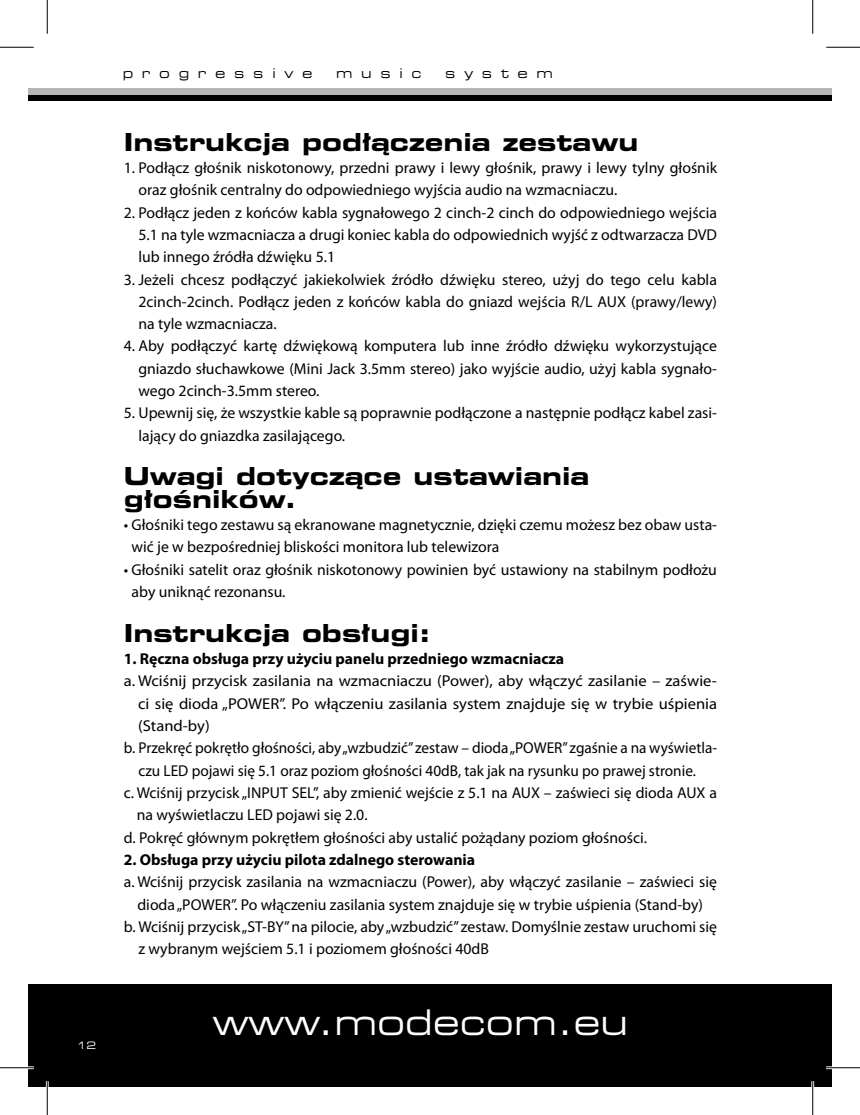
<style>
.page{position:relative;width:860px;height:1115px;background:#fff}
.page>*{position:absolute;margin:0;border:0;box-sizing:border-box;transform-origin:0 0}
.t1{font:35.32px "Square 721 Ex EU";color:#fff}
.t2{font:700 24.75px/22.3px "Square 721 Ex EU";color:#000}
.t3{font:15.75px/22.3px "Myriad Pro";color:#000}
.t4{font:15.75px "Myriad Pro";color:#000;scale:1.05 1}
.t5{font:700 15.75px "Myriad Pro";color:#000}
.t6{font:13.5px "Square 721 Ex EU";letter-spacing:.64em;color:#000}
.t7{font:10.12px "Square 721 Ex EU";color:#fff}
</style>
<div class="page">
<div style="left:28px;top:985px;width:785px;height:102px;background:#000"></div>
<svg style="left:28px;top:94px;width:785px;height:7px;background:#1a1a1a"></svg>
<div style="left:28px;top:88px;width:785px;height:6px;background:#b6b6b6"></div>
<div style="left:813px;top:985px;width:19px;height:102px;background:#000"></div>
<svg style="left:813px;top:94px;width:19px;height:7px"></svg>
<div style="left:813px;top:88px;width:19px;height:6px;background:#b6b6b6"></div>
<hr style="left:0;top:1066px;width:34px;height:3px;background:#fff">
<hr style="left:826px;top:1066px;width:34px;height:3px;background:#fff">
<hr style="left:46px;top:1081px;width:3px;height:34px;background:#fff">
<hr style="left:811px;top:1081px;width:3px;height:34px;background:#fff">
<hr style="left:0;top:47px;width:34px;height:1px;background:#000">
<hr style="left:826px;top:47px;width:34px;height:1px;background:#000">
<hr style="left:0;top:1067px;width:34px;height:1px;background:#000">
<hr style="left:826px;top:1067px;width:34px;height:1px;background:#000">
<hr style="left:47px;top:0;width:1px;height:34px;background:#000">
<hr style="left:47px;top:1081px;width:1px;height:34px;background:#000">
<hr style="left:812px;top:0;width:1px;height:34px;background:#000">
<hr style="left:812px;top:1081px;width:1px;height:34px;background:#000">
<p class="t7" style="left:77px;top:1041px;width:21px">12</p>
<p class="t6" style="left:123px;top:68px;width:191px">progressive</p>
<p class="t6" style="left:336px;top:68px;width:87px">music</p>
<p class="t6" style="left:445px;top:68px;width:109px">system</p>
<h2 class="t2" style="left:124px;top:133px;width:516px">Instrukcja podłączenia zestawu</h2>
<p class="t3" style="left:138px;top:158px;width:580px;text-indent:-15px">1. Podłącz głośnik niskotonowy, przedni prawy i lewy głośnik, prawy i lewy tylny głośnik oraz głośnik centralny do odpowiedniego wyjścia audio na wzmacniaczu.</p>
<p class="t3" style="left:138px;top:203px;width:580px;text-align:justify;text-indent:-15px">2. Podłącz jeden z końców kabla sygnałowego 2 cinch-2 cinch do odpowiedniego wejścia 5.1 na tyle wzmacniacza a drugi koniec kabla do odpowiednich wyjść z odtwarzacza DVD lub innego źródła dźwięku 5.1</p>
<p class="t3" style="left:138px;top:270px;width:580px;text-align:justify;text-indent:-15px">3. Jeżeli chcesz podłączyć jakiekolwiek źródło dźwięku stereo, użyj do tego celu kabla 2cinch-2cinch. Podłącz jeden z końców kabla do gniazd wejścia R/L AUX (prawy/lewy) na tyle wzmacniacza.</p>
<p class="t3" style="left:138px;top:337px;width:580px;text-align:justify;text-indent:-15px">4. Aby podłączyć kartę dźwiękową komputera lub inne źródło dźwięku wykorzystujące gniazdo słuchawkowe (Mini Jack 3.5mm stereo) jako wyjście audio, użyj kabla sygnało&shy;wego 2cinch-3.5mm stereo.</p>
<p class="t3" style="left:138px;top:404px;width:580px;text-indent:-15px">5. Upewnij się, że wszystkie kable są poprawnie podłączone a następnie podłącz kabel zasi&shy;lający do gniazdka zasilającego.</p>
<h2 class="t2" style="left:124px;top:467px;width:467px">Uwagi dotyczące ustawiania głośników.</h2>
<p class="t3" style="left:132px;top:515px;width:587px;text-indent:-8px">• Głośniki tego zestawu są ekranowane magnetycznie, dzięki czemu możesz bez obaw usta&shy;wić je w bezpośredniej bliskości monitora lub telewizora</p>
<p class="t3" style="left:132px;top:560px;width:587px;text-indent:-8px">• Głośniki satelit oraz głośnik niskotonowy powinien być ustawiony na stabilnym podłożu aby uniknąć rezonansu.</p>
<h2 class="t2" style="left:124px;top:624px;width:308px">Instrukcja obsługi:</h2>
<p class="t5" style="left:124px;top:653px;width:442px">1. Ręczna obsługa przy użyciu panelu przedniego wzmacniacza</p>
<p class="t4" style="left:124px;top:675px;width:566px">a. Wciśnij przycisk zasilania na wzmacniaczu (Power), aby włączyć zasilanie – zaświe-</p>
<p class="t4" style="left:138px;top:697px;width:553px">ci się dioda „POWER”. Po włączeniu zasilania system znajduje się w trybie uśpienia</p>
<p class="t4" style="left:138px;top:720px;width:70px">(Stand-by)</p>
<p class="t3" style="left:124px;top:738px;width:595px">b. Przekręć pokrętło głośności, aby „wzbudzić” zestaw – dioda „POWER” zgaśnie a na wyświetla-</p>
<p class="t3" style="left:139px;top:761px;width:559px">czu LED pojawi się 5.1 oraz poziom głośności 40dB, tak jak na rysunku po prawej stronie.</p>
<p class="t3" style="left:124px;top:783px;width:595px">c. Wciśnij przycisk „INPUT SEL”, aby zmienić wejście z 5.1 na AUX – zaświeci się dioda AUX a</p>
<p class="t3" style="left:137px;top:805px;width:232px">na wyświetlaczu LED pojawi się 2.0.</p>
<p class="t3" style="left:124px;top:828px;width:525px">d. Pokręć głównym pokrętłem głośności aby ustalić pożądany poziom głośności.</p>
<p class="t5" style="left:124px;top:854px;width:353px">2. Obsługa przy użyciu pilota zdalnego sterowania</p>
<p class="t3" style="left:124px;top:872px;width:595px">a. Wciśnij przycisk zasilania na wzmacniaczu (Power), aby włączyć zasilanie – zaświeci się</p>
<p class="t3" style="left:137px;top:895px;width:567px">dioda „POWER”. Po włączeniu zasilania system znajduje się w trybie uśpienia (Stand-by)</p>
<p class="t3" style="left:124px;top:917px;width:595px">b. Wciśnij przycisk „ST-BY” na pilocie, aby „wzbudzić” zestaw. Domyślnie zestaw uruchomi się</p>
<p class="t3" style="left:138px;top:939px;width:352px">z wybranym wejściem 5.1 i poziomem głośności 40dB</p>
<h1 class="t1" style="left:213px;top:1010px;width:417px">www.modecom.eu</h1>
</div>
